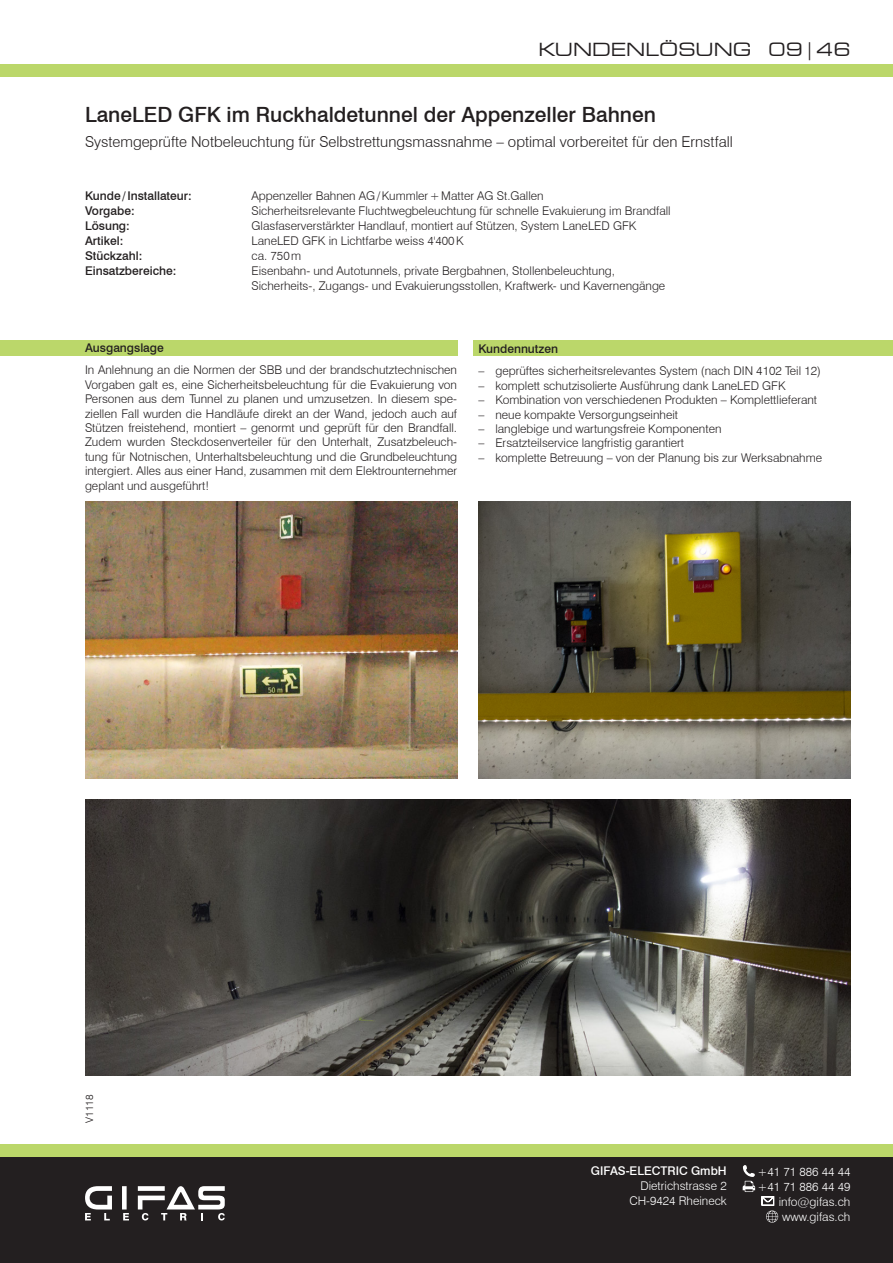
<style>
.page{position:relative;width:893px;height:1263px;background:#fff}
.page>*{position:absolute;margin:0;border:0;box-sizing:border-box;transform-origin:0 0}
.t1{font:500 21px "Swiss 721 BT";color:#231f20}
.t2{font:expanded 18px "Square 721 BT";color:#231f20}
.t3{font:300 15px "Swiss 721 BT";color:#231f20}
.t4{font:300 12px/14.4px "Swiss 721 BT";color:#231f20;text-align:justify}
.t5{font:500 12px "Swiss 721 BT";color:#231f20}
.t6{font:300 12px/15px "Swiss 721 BT";color:#fff;text-align:right}
.t7{font:500 12px "Swiss 721 BT";color:#fff}
.t8{font:300 10.5px "Swiss 721 BT";color:#231f20}
</style>
<div class="page">
<div style="left:0;top:1157px;width:893px;height:106px;background:#231f20"></div>
<div style="left:0;top:1144px;width:893px;height:13px;background:#bbd76a"></div>
<div style="left:0;top:64px;width:893px;height:13px;background:#bbd76a"></div>
<div style="left:122px;top:1186px;width:5px;height:23px;background:#fff"></div>
<svg style="left:85px;top:1186px;width:27px;height:34px"></svg>
<svg style="left:123px;top:1213px;width:6px;height:7px"></svg>
<svg style="left:138px;top:1186px;width:87px;height:34px"></svg>
<svg style="left:743px;top:1165px;width:12px;height:27px"></svg>
<svg style="left:762px;top:1196px;width:16px;height:26px"></svg>
<div style="left:0;top:340px;width:457px;height:16px;background:#bbd76a"></div>
<div style="left:473px;top:340px;width:420px;height:16px;background:#bbd76a"></div>
<img style="left:478px;top:502px;width:372px;height:276px">
<img style="left:85px;top:799px;width:765px;height:277px">
<img style="left:85px;top:502px;width:372px;height:276px">
<h2 class="t2" style="left:538px;top:39px;width:314px">KUNDENLÖSUNG 09|46</h2>
<p class="t1" style="left:85px;top:102px;width:572px">LaneLED GFK im Ruckhaldetunnel der Appenzeller Bahnen</p>
<p class="t3" style="left:85px;top:133px;width:649px">Systemgeprüfte Notbeleuchtung für Selbstrettungsmassnahme – optimal vorbereitet für den Ernstfall</p>
<p class="t5" style="left:85px;top:189px;width:108px">Kunde/Installateur:</p>
<p class="t4" style="left:252px;top:189px;width:294px">Appenzeller Bahnen AG/Kummler+Matter AG St.Gallen</p>
<p class="t5" style="left:85px;top:204px;width:51px">Vorgabe:</p>
<p class="t4" style="left:252px;top:204px;width:421px">Sicherheitsrelevante Fluchtwegbeleuchtung für schnelle Evakuierung im Brandfall</p>
<p class="t5" style="left:85px;top:219px;width:46px">Lösung:</p>
<p class="t4" style="left:252px;top:219px;width:386px">Glasfaserverstärkter Handlauf, montiert auf Stützen, System LaneLED GFK</p>
<p class="t5" style="left:85px;top:234px;width:40px">Artikel:</p>
<p class="t4" style="left:252px;top:234px;width:214px">LaneLED GFK in Lichtfarbe weiss 4'400K</p>
<p class="t5" style="left:85px;top:249px;width:59px">Stückzahl:</p>
<p class="t4" style="left:252px;top:249px;width:51px">ca. 750m</p>
<p class="t5" style="left:85px;top:264px;width:93px">Einsatzbereiche:</p>
<p class="t4" style="left:252px;top:264px;width:365px">Eisenbahn- und Autotunnels, private Bergbahnen, Stollenbeleuchtung,</p>
<p class="t4" style="left:252px;top:278px;width:415px">Sicherheits-, Zugangs- und Evakuierungsstollen, Kraftwerk- und Kavernengänge</p>
<p class="t5" style="left:85px;top:340px;width:80px">Ausgangslage</p>
<p class="t4" style="left:85px;top:363px;width:374px">In Anlehnung an die Normen der SBB und der brandschutztechnischen Vorgaben galt es, eine Sicherheitsbeleuchtung für die Evakuierung von Personen aus dem Tunnel zu planen und umzusetzen. In diesem spe&shy;ziellen Fall wurden die Handläufe direkt an der Wand, jedoch auch auf Stützen freistehend, montiert – genormt und geprüft für den Brandfall.<br>Zudem wurden Steckdosenverteiler für den Unterhalt, Zusatzbeleuch&shy;tung für Notnischen, Unterhaltsbeleuchtung und die Grundbeleuchtung intergiert. Alles aus einer Hand, zusammen mit dem Elektrounternehmer geplant und ausgeführt!</p>
<p class="t5" style="left:478px;top:341px;width:81px">Kundennutzen</p>
<p class="t4" style="left:478px;top:364px;width:344px">– geprüftes sicherheitsrelevantes System (nach DIN 4102 Teil 12)</p>
<p class="t4" style="left:478px;top:378px;width:309px">– komplett schutzisolierte Ausführung dank LaneLED GFK</p>
<p class="t4" style="left:478px;top:393px;width:340px">– Kombination von verschiedenen Produkten – Komplettlieferant</p>
<p class="t4" style="left:478px;top:407px;width:201px">– neue kompakte Versorgungseinheit</p>
<p class="t4" style="left:478px;top:421px;width:245px">– langlebige und wartungsfreie Komponenten</p>
<p class="t4" style="left:478px;top:436px;width:207px">– Ersatzteilservice langfristig garantiert</p>
<p class="t4" style="left:478px;top:450px;width:345px">– komplette Betreuung – von der Planung bis zur Werksabnahme</p>
<p class="t8" style="left:83px;top:1123px;width:30px;rotate:-90deg">V1118</p>
<p class="t7" style="left:591px;top:1164px;width:137px">GIFAS-ELECTRIC GmbH</p>
<p class="t6" style="left:629px;top:1178px;width:99px">Dietrichstrasse 2<br>CH-9424 Rheineck</p>
<p class="t6" style="left:757px;top:1164px;width:95px">+41 71 886 44 44 +41 71 886 44 49 info@gifas.ch www.gifas.ch</p>
</div>
